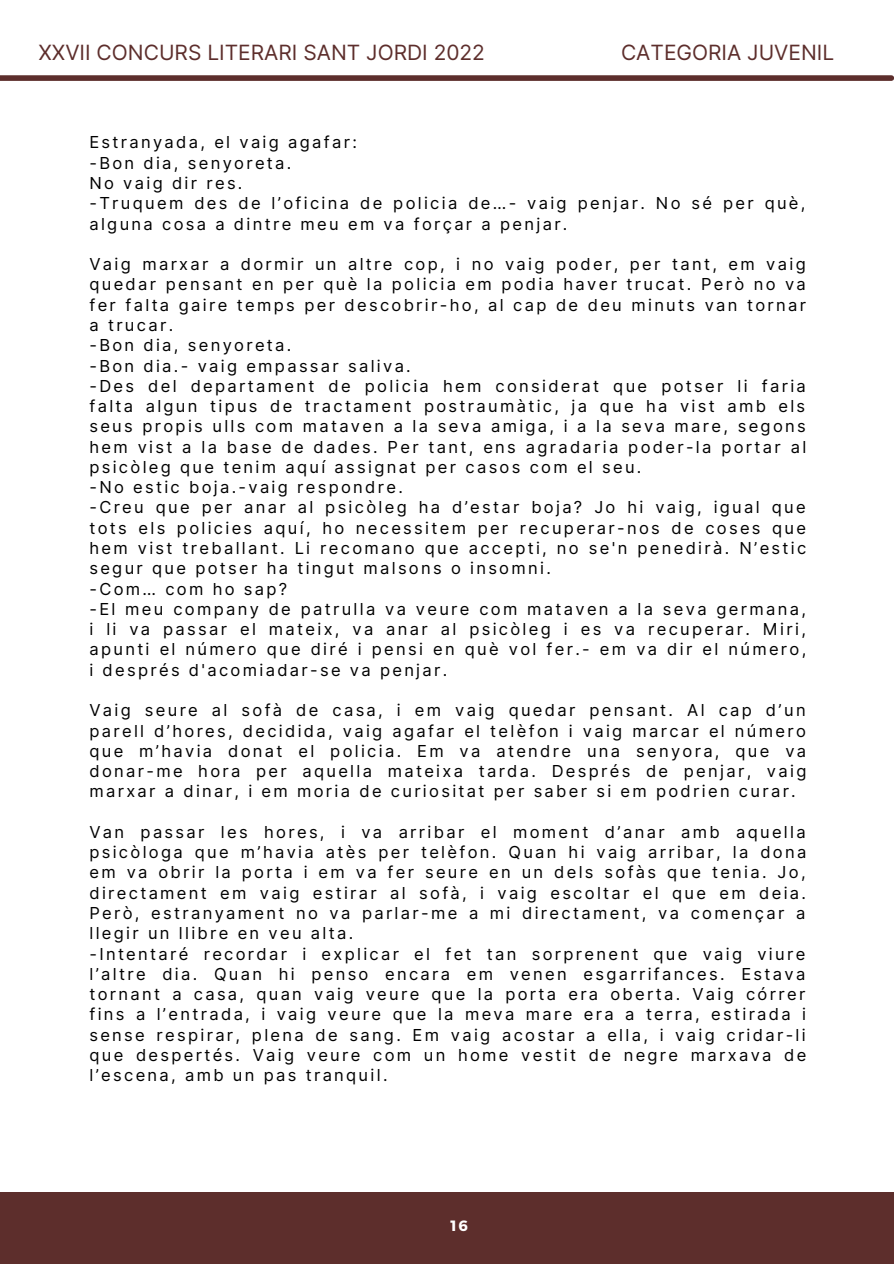
<style>
.page{position:relative;width:894px;height:1264px;background:#fff}
.page>*{position:absolute;margin:0;border:0;box-sizing:border-box;transform-origin:0 0}
.t1{font:21px "Inter";color:#5d2e2c}
.t2{font:16.5px/20.2px "Inter";letter-spacing:.14em;color:#000}
.t3{font:700 14.85px "Montserrat";color:#fff}
</style>
<div class="page">
<div style="left:0;top:1192px;width:893px;height:71px;background:#5d2e2c"></div>
<div style="left:0;top:75px;width:891px;height:6px;background:#5d2e2c"></div>
<p class="t1" style="left:38px;top:40px;width:448px">XXVII CONCURS LITERARI SANT JORDI 2022</p>
<p class="t1" style="left:620px;top:40px;width:215px">CATEGORIA JUVENIL</p>
<p class="t2" style="left:89px;top:132px;width:717px">Estranyada, el vaig agafar:<br>-Bon dia, senyoreta.<br>No vaig dir res.<br>-Truquem des de l’oficina de policia de…- vaig penjar. No sé per què, alguna cosa a dintre meu em va forçar a penjar.</p>
<p class="t2" style="left:89px;top:254px;width:718px">Vaig marxar a dormir un altre cop, i no vaig poder, per tant, em vaig quedar pensant en per què la policia em podia haver trucat. Però no va fer falta gaire temps per descobrir-ho, al cap de deu minuts van tornar a trucar.<br>-Bon dia, senyoreta.<br>-Bon dia.- vaig empassar saliva.<br>-Des del departament de policia hem considerat que potser li faria falta algun tipus de tractament postraumàtic, ja que ha vist amb els seus propis ulls com mataven a la seva amiga, i a la seva mare, segons hem vist a la base de dades. Per tant, ens agradaria poder-la portar al psicòleg que tenim aquí assignat per casos com el seu.<br>-No estic boja.-vaig respondre.<br>-Creu que per anar al psicòleg ha d’estar boja? Jo hi vaig, igual que tots els policies aquí, ho necessitem per recuperar-nos de coses que hem vist treballant. Li recomano que accepti, no se'n penedirà. N’estic segur que potser ha tingut malsons o insomni.<br>-Com… com ho sap?<br>-El meu company de patrulla va veure com mataven a la seva germana, i li va passar el mateix, va anar al psicòleg i es va recuperar. Miri, apunti el número que diré i pensi en què vol fer.- em va dir el número, i després d'acomiadar-se va penjar.</p>
<p class="t2" style="left:89px;top:700px;width:718px;text-align:justify">Vaig seure al sofà de casa, i em vaig quedar pensant. Al cap d’un parell d’hores, decidida, vaig agafar el telèfon i vaig marcar el número que m’havia donat el policia. Em va atendre una senyora, que va donar-me hora per aquella mateixa tarda. Després de penjar, vaig marxar a dinar, i em moria de curiositat per saber si em podrien curar.</p>
<p class="t2" style="left:89px;top:821px;width:718px">Van passar les hores, i va arribar el moment d’anar amb aquella psicòloga que m’havia atès per telèfon. Quan hi vaig arribar, la dona em va obrir la porta i em va fer seure en un dels sofàs que tenia. Jo, directament em vaig estirar al sofà, i vaig escoltar el que em deia.<br>Però, estranyament no va parlar-me a mi directament, va començar a llegir un llibre en veu alta.<br>-Intentaré recordar i explicar el fet tan sorprenent que vaig viure l’altre dia. Quan hi penso encara em venen esgarrifances. Estava tornant a casa, quan vaig veure que la porta era oberta. Vaig córrer fins a l’entrada, i vaig veure que la meva mare era a terra, estirada i sense respirar, plena de sang. Em vaig acostar a ella, i vaig cridar-li que despertés. Vaig veure com un home vestit de negre marxava de l’escena, amb un pas tranquil.</p>
<p class="t3" style="left:450px;top:1215px;width:19px">16</p>
</div>
